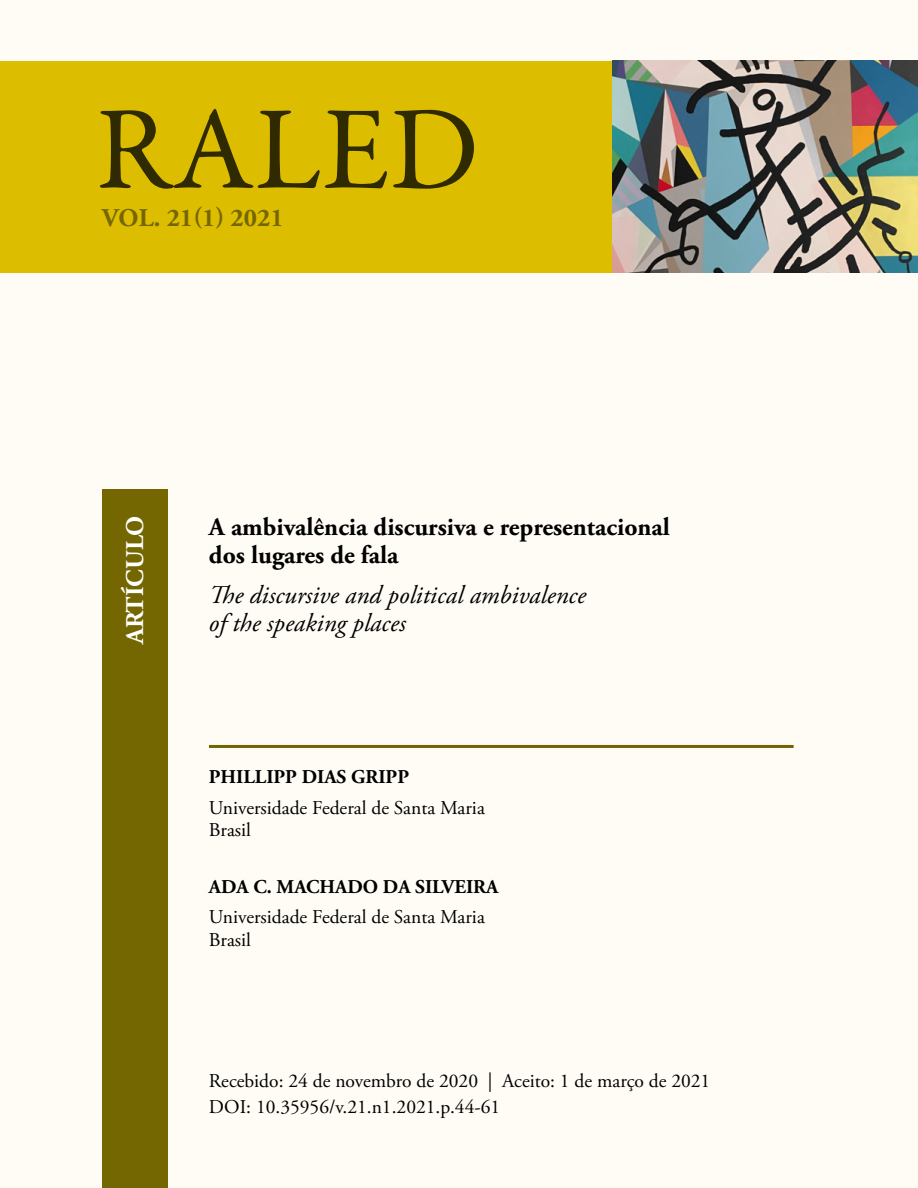
<style>
.page{position:relative;width:918px;height:1188px;background:#fefcf5}
.page>*{position:absolute;margin:0;border:0;box-sizing:border-box;transform-origin:0 0}
.t1{font:118.95px "Garamond Premr Pro";letter-spacing:.01em;color:#302a00}
.t2{font:700 25.5px/28.5px "Adobe Garamond Pro";color:#000}
.t3{font:italic 25.5px/28.5px "Adobe Garamond Pro";color:#000}
.t4{font:700 25.5px "Adobe Garamond Pro";color:#746600}
.t5{font:700 25.5px "Adobe Garamond Pro";color:#fff}
.t6{font:19.5px/22.5px "Adobe Garamond Pro";color:#000}
.t7{font:700 19.5px "Adobe Garamond Pro";color:#000}
</style>
<div class="page">
<div style="left:0;top:61px;width:612px;height:212px;background:#dec000"></div>
<div style="left:102px;top:490px;width:66px;height:698px;background:#746600"></div>
<img style="left:612px;top:61px;width:306px;height:212px">
<hr style="left:209px;top:745px;width:585px;height:3px;background:#746600">
<h1 class="t1" style="left:96px;top:78px;width:386px">RALED</h1>
<h2 class="t4" style="left:102px;top:203px;width:183px">VOL. 21(1) 2021</h2>
<h2 class="t5" style="left:120px;top:644px;width:130px;rotate:-90deg">ARTÍCULO</h2>
<h2 class="t2" style="left:209px;top:513px;width:462px">A ambivalência discursiva e representacional dos lugares de fala</h2>
<h2 class="t3" style="left:209px;top:581px;width:378px">The discursive and political ambivalence of the speaking places</h2>
<p class="t7" style="left:209px;top:766px;width:202px">PHILLIPP DIAS GRIPP</p>
<p class="t6" style="left:209px;top:797px;width:278px">Universidade Federal de Santa Maria<br>Brasil</p>
<p class="t7" style="left:209px;top:875px;width:291px">ADA C. MACHADO DA SILVEIRA</p>
<p class="t6" style="left:209px;top:906px;width:278px">Universidade Federal de Santa Maria<br>Brasil</p>
<p class="t6" style="left:209px;top:1068px;width:503px;line-height:25.8px">Recebido: 24 de novembro de 2020 | Aceito: 1 de março de 2021<br>DOI: 10.35956/v.21.n1.2021.p.44-61</p>
</div>
